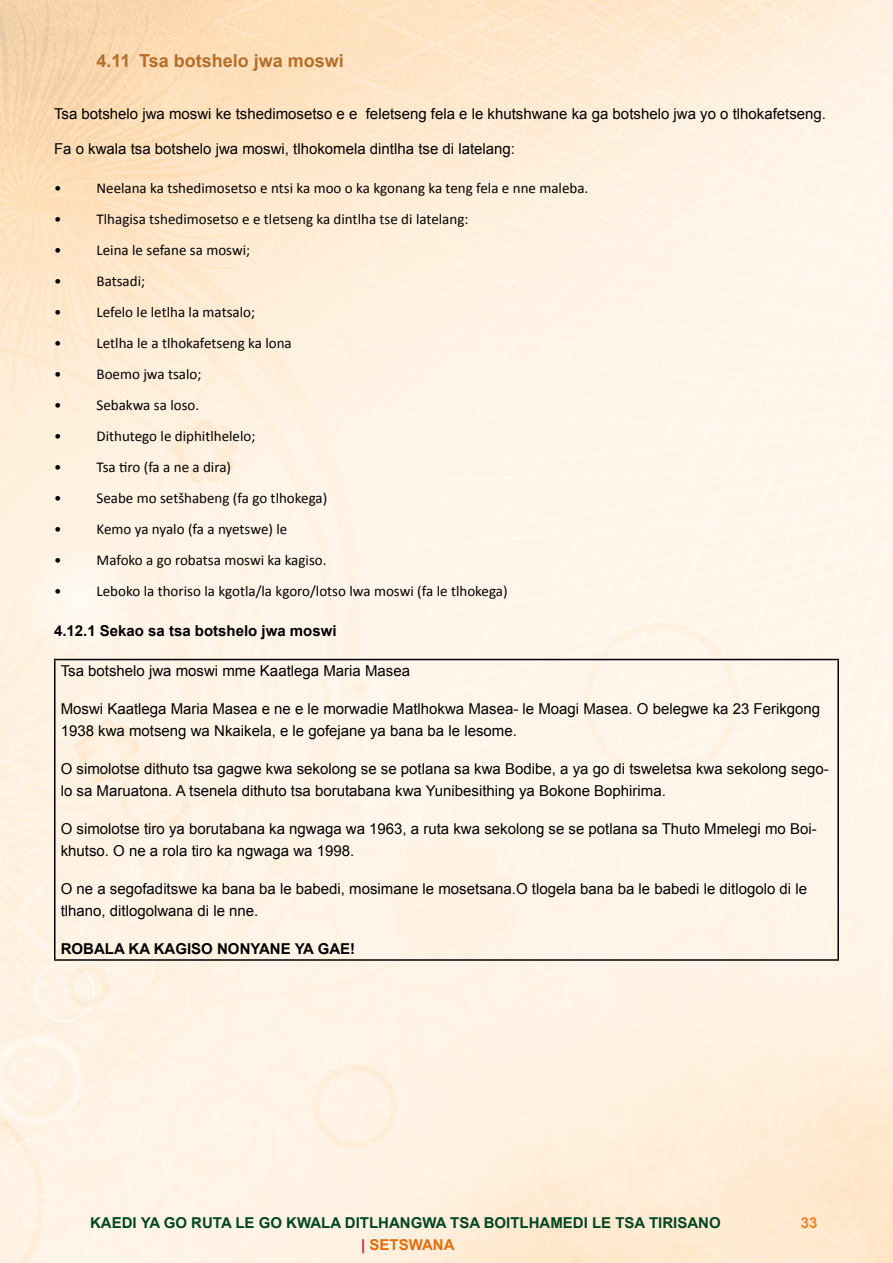
<style>
.page{position:relative;width:893px;height:1263px;background:#fff}
.page>*{position:absolute;margin:0;border:0;box-sizing:border-box;transform-origin:0 0}
.t1{font:700 18px "Arial";color:#b46f29}
.t2{font:15px/22.5px "Arial";color:#000}
.t3{font:15px "Calibri";color:#000}
.t4{font:700 15px "Arial";color:#004521}
.t5{font:700 15px "Arial";color:#000}
.t6{font:700 15px "Arial";color:#e36c0a}
.t7{font:700 15px "Arial";color:#f58220}
.s1{color:#d2232a}
</style>
<div class="page">
<hr style="left:54px;top:659px;width:785px;height:1px;background:#000">
<hr style="left:54px;top:660px;width:2px;height:299px;background:#000">
<hr style="left:837px;top:660px;width:2px;height:299px;background:#000">
<hr style="left:54px;top:959px;width:785px;height:2px;background:#000">
<p class="t1" style="left:97px;top:49px;width:249px">4.11 Tsa botshelo jwa moswi</p>
<p class="t2" style="left:54px;top:103px;width:774px">Tsa botshelo jwa moswi ke tshedimosetso e e feletseng fela e le khutshwane ka ga botshelo jwa yo o tlhokafetseng.</p>
<p class="t2" style="left:54px;top:137px;width:463px">Fa o kwala tsa botshelo jwa moswi, tlhokomela dintlha tse di latelang:</p>
<p class="t3" style="left:54px;top:179px;width:536px">• Neelana ka tshedimosetso e ntsi ka moo o ka kgonang ka teng fela e nne maleba.</p>
<p class="t3" style="left:54px;top:210px;width:416px">• Tlhagisa tshedimosetso e e tletseng ka dintlha tse di latelang:</p>
<p class="t3" style="left:54px;top:241px;width:198px">• Leina le sefane sa moswi;</p>
<p class="t3" style="left:54px;top:272px;width:93px">• Batsadi;</p>
<p class="t3" style="left:54px;top:303px;width:203px">• Lefelo le letlha la matsalo;</p>
<p class="t3" style="left:54px;top:334px;width:239px">• Letlha le a tlhokafetseng ka lona</p>
<p class="t3" style="left:54px;top:365px;width:149px">• Boemo jwa tsalo;</p>
<p class="t3" style="left:54px;top:396px;width:147px">• Sebakwa sa loso.</p>
<p class="t3" style="left:54px;top:427px;width:203px">• Dithutego le diphitlhelelo;</p>
<p class="t3" style="left:54px;top:458px;width:179px">• Tsa tiro (fa a ne a dira)</p>
<p class="t3" style="left:54px;top:489px;width:275px">• Seabe mo setšhabeng (fa go tlhokega)</p>
<p class="t3" style="left:54px;top:520px;width:235px">• Kemo ya nyalo (fa a nyetswe) le</p>
<p class="t3" style="left:54px;top:551px;width:274px">• Mafoko a go robatsa moswi ka kagiso.</p>
<p class="t3" style="left:54px;top:582px;width:455px">• Leboko la thoriso la kgotla/la kgoro/lotso lwa moswi (fa le tlhokega)</p>
<p class="t5" style="left:54px;top:620px;width:284px">4.12.1 Sekao sa tsa botshelo jwa moswi</p>
<p class="t2" style="left:61px;top:660px;width:351px">Tsa botshelo jwa moswi mme Kaatlega Maria Masea</p>
<p class="t2" style="left:61px;top:698px;width:761px">Moswi Kaatlega Maria Masea e ne e le morwadie Matlhokwa Masea- le Moagi Masea. O belegwe ka 23 Ferikgong<br>1938 kwa motseng wa Nkaikela, e le gofejane ya bana ba le lesome.</p>
<p class="t2" style="left:61px;top:758px;width:769px">O simolotse dithuto tsa gagwe kwa sekolong se se potlana sa kwa Bodibe, a ya go di tsweletsa kwa sekolong sego&shy;lo sa Maruatona. A tsenela dithuto tsa borutabana kwa Yunibesithing ya Bokone Bophirima.</p>
<p class="t2" style="left:61px;top:818px;width:757px">O simolotse tiro ya borutabana ka ngwaga wa 1963, a ruta kwa sekolong se se potlana sa Thuto Mmelegi mo Boi&shy;khutso. O ne a rola tiro ka ngwaga wa 1998.</p>
<p class="t2" style="left:61px;top:878px;width:748px">O ne a segofaditswe ka bana ba le babedi, mosimane le mosetsana.O tlogela bana ba le babedi le ditlogolo di le tlhano, ditlogolwana di le nne.</p>
<p class="t5" style="left:61px;top:939px;width:296px">ROBALA KA KAGISO NONYANE YA GAE!</p>
<p class="t4" style="left:90px;top:1212px;width:632px">KAEDI YA GO RUTA LE GO KWALA DITLHANGWA TSA BOITLHAMEDI LE TSA TIRISANO</p>
<p class="t7" style="left:801px;top:1212px;width:18px">33</p>
<p class="t6" style="left:361px;top:1235px;width:95px"><span class="s1">|</span> SETSWANA</p>
</div>
